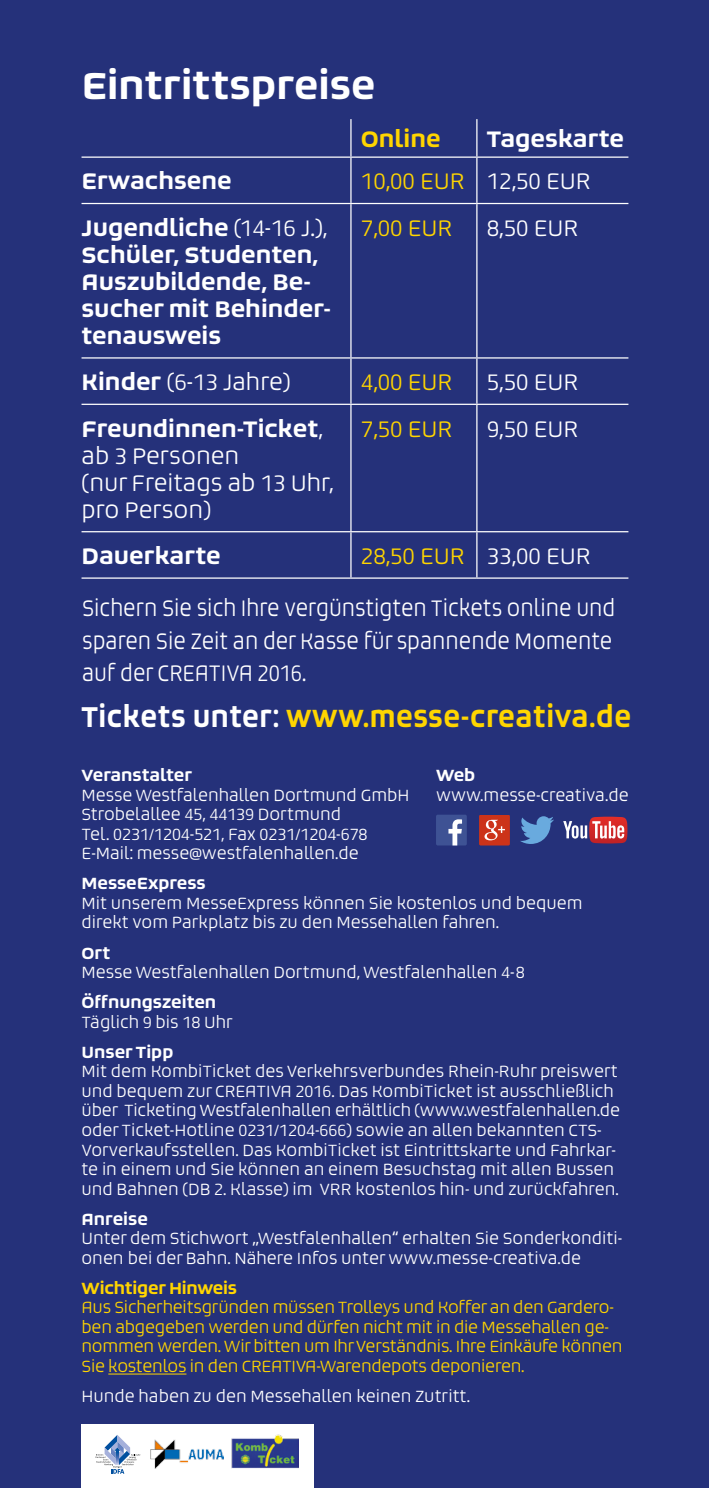
<style>
.page{position:relative;width:709px;height:1489px;background:#fff}
.page>*{position:absolute;margin:0;border:0;box-sizing:border-box;transform-origin:0 0}
.t1{font:700 37.5px "Bruum FY";color:#fff}
.t2{font:700 28.75px "Bruum FY";letter-spacing:.02em;color:#ffd500;scale:.9 1}
.t3{font:700 22.5px/27px "Bruum FY";color:#fff}
.t4{font:300 22.5px/32.5px "Bruum FY";color:#fff;scale:.9 1}
.t5{font:300 22.5px/27px "Bruum FY";color:#fff}
.t6{font:300 22.5px "Bruum FY";color:#ffd500}
.t7{font:700 22.5px "Bruum FY";color:#ffd500}
.t8{font:300 16.25px/19.5px "Bruum FY";color:#fff}
.t9{font:300 16.25px/19.5px "Bruum FY";letter-spacing:-.015em;color:#ffd500}
.t10{font:700 16.25px "Bruum FY";color:#fff}
.t11{font:700 16.25px "Bruum FY";letter-spacing:-.015em;color:#ffd500}
.s1{color:#fff}
.s2{font-weight:300}
.s3{font-weight:700}
</style>
<div class="page">
<div style="left:0;top:0;width:709px;height:1486px;background:#25317a"></div>
<hr style="left:108px;top:1373px;width:78px;height:1px;background:#ffd500">
<hr style="left:350px;top:119px;width:1px;height:37px;background:#fff">
<hr style="left:476px;top:119px;width:1px;height:37px;background:#fff">
<hr style="left:81px;top:156px;width:270px;height:2px;background:#fff">
<hr style="left:351px;top:156px;width:126px;height:2px;background:#fff">
<hr style="left:350px;top:158px;width:1px;height:45px;background:#fff">
<hr style="left:477px;top:156px;width:151px;height:2px;background:#fff">
<hr style="left:476px;top:158px;width:1px;height:45px;background:#fff">
<hr style="left:81px;top:203px;width:270px;height:1px;background:#fff">
<hr style="left:351px;top:203px;width:126px;height:1px;background:#fff">
<hr style="left:350px;top:204px;width:1px;height:153px;background:#fff">
<hr style="left:477px;top:203px;width:151px;height:1px;background:#fff">
<hr style="left:476px;top:204px;width:1px;height:153px;background:#fff">
<hr style="left:81px;top:357px;width:270px;height:1px;background:#fff">
<hr style="left:351px;top:357px;width:126px;height:1px;background:#fff">
<hr style="left:350px;top:358px;width:1px;height:45px;background:#fff">
<hr style="left:477px;top:357px;width:151px;height:1px;background:#fff">
<hr style="left:476px;top:358px;width:1px;height:45px;background:#fff">
<hr style="left:81px;top:403px;width:270px;height:2px;background:#fff">
<hr style="left:351px;top:403px;width:126px;height:2px;background:#fff">
<hr style="left:350px;top:405px;width:1px;height:126px;background:#fff">
<hr style="left:477px;top:403px;width:151px;height:2px;background:#fff">
<hr style="left:476px;top:405px;width:1px;height:126px;background:#fff">
<hr style="left:81px;top:531px;width:270px;height:1px;background:#fff">
<hr style="left:351px;top:531px;width:126px;height:1px;background:#fff">
<hr style="left:350px;top:532px;width:1px;height:45px;background:#fff">
<hr style="left:477px;top:531px;width:151px;height:1px;background:#fff">
<hr style="left:476px;top:532px;width:1px;height:45px;background:#fff">
<hr style="left:81px;top:577px;width:270px;height:1px;background:#fff">
<hr style="left:351px;top:577px;width:126px;height:1px;background:#fff">
<hr style="left:477px;top:577px;width:151px;height:1px;background:#fff">
<svg style="left:520px;top:816px;width:34px;height:28px"></svg>
<svg style="left:563px;top:816px;width:64px;height:27px"></svg>
<div style="left:436px;top:814px;width:31px;height:31px;background:#3e5294;border-radius:2px"></div>
<svg style="left:448px;top:819px;width:14px;height:26px"></svg>
<svg style="left:479px;top:815px;width:31px;height:30px"></svg>
<img style="left:484px;top:819px;width:14px;height:21px">
<div style="left:81px;top:1424px;width:232px;height:64px;background:#fff"></div>
<img style="left:150px;top:1439px;width:74px;height:29px">
<img style="left:231px;top:1434px;width:67px;height:34px">
<svg style="left:96px;top:1435px;width:44px;height:38px"></svg>
<h1 class="t1" style="left:81px;top:61px;width:296px">Eintrittspreise</h1>
<h3 class="t7" style="left:361px;top:124px;width:81px">Online</h3>
<h3 class="t3" style="left:487px;top:125px;width:139px">Tageskarte</h3>
<h3 class="t3" style="left:82px;top:167px;width:152px">Erwachsene</h3>
<h3 class="t6" style="left:361px;top:166px;width:231px">10,00 EUR <span class="s1">12,50 EUR</span></h3>
<h3 class="t3" style="left:82px;top:213px;width:251px">Jugendliche <span class="s2">(14-16 J.),<br></span>Schüler, Studenten,<br>Auszubildende, Be&shy;sucher mit Behinder&shy;tenausweis</h3>
<h3 class="t6" style="left:361px;top:213px;width:93px">7,00 EUR</h3>
<h3 class="t5" style="left:487px;top:213px;width:93px">8,50 EUR</h3>
<h3 class="t5" style="left:82px;top:368px;width:211px"><span class="s3">Kinder</span> (6-13 Jahre)</h3>
<h3 class="t6" style="left:361px;top:367px;width:93px">4,00 EUR</h3>
<h3 class="t5" style="left:487px;top:368px;width:93px">5,50 EUR</h3>
<h3 class="t5" style="left:82px;top:414px;width:253px"><span class="s3">Freundinnen-Ticket</span>, ab 3 Personen<br>(nur Freitags ab 13 Uhr, pro Person)</h3>
<h3 class="t6" style="left:361px;top:413px;width:93px">7,50 EUR</h3>
<h3 class="t5" style="left:487px;top:414px;width:93px">9,50 EUR</h3>
<h3 class="t3" style="left:82px;top:541px;width:141px">Dauerkarte</h3>
<h3 class="t6" style="left:361px;top:541px;width:231px">28,50 EUR <span class="s1">33,00 EUR</span></h3>
<h3 class="t4" style="left:82px;top:591px;width:594px">Sichern Sie sich Ihre vergünstigten Tickets online und sparen Sie Zeit an der Kasse für spannende Momente auf der CREATIVA 2016.</h3>
<h2 class="t2" style="left:81px;top:697px;width:612px"><span class="s1">Tickets unter:</span> www.messe-creativa.de</h2>
<p class="t10" style="left:81px;top:764px;width:112px">Veranstalter</p>
<p class="t8" style="left:81px;top:784px;width:329px">Messe Westfalenhallen Dortmund GmbH Strobelallee 45, 44139 Dortmund<br>Tel. 0231/1204-521, Fax 0231/1204-678<br>E-Mail: messe@westfalenhallen.de</p>
<p class="t10" style="left:81px;top:872px;width:126px">MesseExpress</p>
<p class="t8" style="left:81px;top:892px;width:502px">Mit unserem MesseExpress können Sie kostenlos und bequem direkt vom Parkplatz bis zu den Messehallen fahren.</p>
<p class="t10" style="left:81px;top:942px;width:31px">Ort</p>
<p class="t8" style="left:81px;top:961px;width:445px">Messe Westfalenhallen Dortmund, Westfalenhallen 4-8</p>
<p class="t10" style="left:81px;top:991px;width:136px">Öffnungszeiten</p>
<p class="t8" style="left:81px;top:1011px;width:153px">Täglich 9 bis 18 Uhr</p>
<p class="t10" style="left:81px;top:1041px;width:93px">Unser Tipp</p>
<p class="t8" style="left:81px;top:1061px;width:540px">Mit dem KombiTicket des Verkehrsverbundes Rhein-Ruhr preiswert und bequem zur CREATIVA 2016. Das KombiTicket ist ausschließlich über Ticketing Westfalenhallen erhältlich (www.westfalenhallen.de oder Ticket-Hotline 0231/1204-666) sowie an allen bekannten CTS-Vorverkaufsstellen. Das KombiTicket ist Eintrittskarte und Fahrkar&shy;te in einem und Sie können an einem Besuchstag mit allen Bussen und Bahnen (DB 2. Klasse) im VRR kostenlos hin- und zurückfahren.</p>
<p class="t10" style="left:81px;top:1208px;width:68px">Anreise</p>
<p class="t8" style="left:81px;top:1227px;width:542px">Unter dem Stichwort „Westfalenhallen“ erhalten Sie Sonderkonditi&shy;onen bei der Bahn. Nähere Infos unter www.messe-creativa.de</p>
<p class="t11" style="left:81px;top:1277px;width:157px">Wichtiger Hinweis</p>
<p class="t9" style="left:81px;top:1296px;width:542px">Aus Sicherheitsgründen müssen Trolleys und Koffer an den Gardero&shy;ben abgegeben werden und dürfen nicht mit in die Messehallen ge&shy;nommen werden. Wir bitten um Ihr Verständnis. Ihre Einkäufe können Sie kostenlos in den CREATIVA-Warendepots deponieren.</p>
<p class="t8" style="left:81px;top:1385px;width:390px">Hunde haben zu den Messehallen keinen Zutritt.</p>
<p class="t10" style="left:436px;top:764px;width:41px">Web</p>
<p class="t8" style="left:436px;top:784px;width:194px">www.messe-creativa.de</p>
</div>
